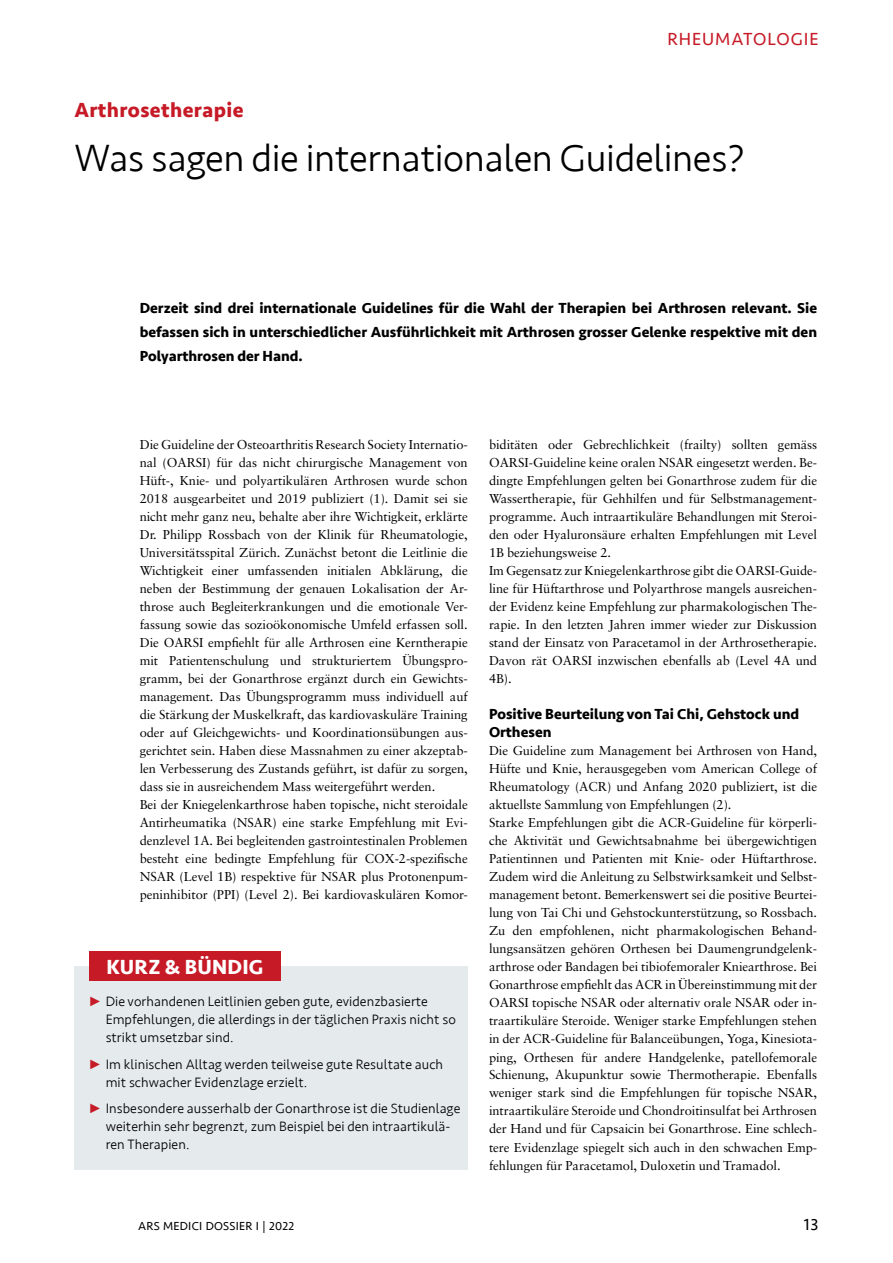
<style>
.page{position:relative;width:893px;height:1263px;background:#fff}
.page>*{position:absolute;margin:0;border:0;box-sizing:border-box;transform-origin:0 0}
.t1{font:300 39px "Seravek";letter-spacing:-.01em;color:#000}
.t2{font:700 21px "Seravek";letter-spacing:.02em;color:#c61a27}
.t3{font:700 21px "Seravek";letter-spacing:.01em;color:#fff}
.t4{font:18px "Seravek";letter-spacing:.05em;color:#c61a27}
.t5{font:16.5px "Seravek";color:#000}
.t6{font:700 15px/24px "Seravek";color:#000}
.t7{font:300 13.95px/18px "Seravek";letter-spacing:.005em;color:#000}
.t8{font:12.9px/18px "Sabon";letter-spacing:-.005em;color:#000}
.t9{font:12px "Seravek";letter-spacing:.02em;color:#000}
</style>
<div class="page">
<div style="left:74px;top:966px;width:394px;height:203px;background:#e5eaed"></div>
<div style="left:89px;top:951px;width:192px;height:30px;background:#c61a27"></div>
<h3 class="t4" style="left:667px;top:25px;width:153px">RHEUMATOLOGIE</h3>
<h2 class="t2" style="left:74px;top:93px;width:171px">Arthrosetherapie</h2>
<h1 class="t1" style="left:74px;top:135px;width:672px">Was sagen die internationalen Guidelines?</h1>
<p class="t6" style="left:140px;top:296px;width:679px;text-align:justify">Derzeit sind drei internationale Guidelines für die Wahl der Therapien bei Arthrosen relevant. Sie befassen sich in unterschiedlicher Ausführlichkeit mit Arthrosen grosser Gelenke respektive mit den Polyarthrosen der Hand.</p>
<p class="t8" style="left:140px;top:436px;width:330px">Die Guideline der Osteoarthritis Research Society Internatio&shy;nal (OARSI) für das nicht chirurgische Management von Hüft-, Knie- und polyartikulären Arthrosen wurde schon 2018 ausgearbeitet und 2019 publiziert (1). Damit sei sie nicht mehr ganz neu, behalte aber ihre Wichtigkeit, erklärte Dr. Philipp Rossbach von der Klinik für Rheumatologie, Universitätsspital Zürich. Zunächst betont die Leitlinie die Wichtigkeit einer umfassenden initialen Abklärung, die neben der Bestimmung der genauen Lokalisation der Ar&shy;throse auch Begleiterkrankungen und die emotionale Ver&shy;fassung sowie das sozioökonomische Umfeld erfassen soll.<br>Die OARSI empfiehlt für alle Arthrosen eine Kerntherapie mit Patientenschulung und strukturiertem Übungspro&shy;gramm, bei der Gonarthrose ergänzt durch ein Gewichts&shy;management. Das Übungsprogramm muss individuell auf die Stärkung der Muskelkraft, das kardiovaskuläre Training oder auf Gleichgewichts- und Koordinationsübungen aus&shy;gerichtet sein. Haben diese Massnahmen zu einer akzeptab&shy;len Verbesserung des Zustands geführt, ist dafür zu sorgen, dass sie in ausreichendem Mass weitergeführt werden.<br>Bei der Kniegelenkarthrose haben topische, nicht steroidale Antirheumatika (NSAR) eine starke Empfehlung mit Evi&shy;denzlevel 1A. Bei begleitenden gastrointestinalen Problemen besteht eine bedingte Empfehlung für COX-2-spezifische NSAR (Level 1B) respektive für NSAR plus Protonenpum&shy;peninhibitor (PPI) (Level 2). Bei kardiovaskulären Komor-</p>
<p class="t8" style="left:489px;top:436px;width:330px">biditäten oder Gebrechlichkeit (frailty) sollten gemäss OARSI-Guideline keine oralen NSAR eingesetzt werden. Be&shy;dingte Empfehlungen gelten bei Gonarthrose zudem für die Wassertherapie, für Gehhilfen und für Selbstmanagement&shy;programme. Auch intraartikuläre Behandlungen mit Steroi&shy;den oder Hyaluronsäure erhalten Empfehlungen mit Level 1B beziehungsweise 2.<br>Im Gegensatz zur Kniegelenkarthrose gibt die OARSI-Guide&shy;line für Hüftarthrose und Polyarthrose mangels ausreichen&shy;der Evidenz keine Empfehlung zur pharmakologischen The&shy;rapie. In den letzten Jahren immer wieder zur Diskussion stand der Einsatz von Paracetamol in der Arthrosetherapie.<br>Davon rät OARSI inzwischen ebenfalls ab (Level 4A und 4B).</p>
<p class="t6" style="left:489px;top:705px;width:312px;line-height:18px">Positive Beurteilung von Tai Chi, Gehstock und<br>Orthesen</p>
<p class="t8" style="left:489px;top:742px;width:330px">Die Guideline zum Management bei Arthrosen von Hand, Hüfte und Knie, herausgegeben vom American College of Rheumatology (ACR) und Anfang 2020 publiziert, ist die aktuellste Sammlung von Empfehlungen (2).<br>Starke Empfehlungen gibt die ACR-Guideline für körperli&shy;che Aktivität und Gewichtsabnahme bei übergewichtigen Patientinnen und Patienten mit Knie- oder Hüftarthrose.<br>Zudem wird die Anleitung zu Selbstwirksamkeit und Selbst&shy;management betont. Bemerkenswert sei die positive Beurtei&shy;lung von Tai Chi und Gehstockunterstützung, so Rossbach.<br>Zu den empfohlenen, nicht pharmakologischen Behand&shy;lungsansätzen gehören Orthesen bei Daumengrundgelenk&shy;arthrose oder Bandagen bei tibiofemoraler Kniearthrose. Bei Gonarthrose empfiehlt das ACR in Übereinstimmung mit der OARSI topische NSAR oder alternativ orale NSAR oder in&shy;traartikuläre Steroide. Weniger starke Empfehlungen stehen in der ACR-Guideline für Balanceübungen, Yoga, Kinesiota&shy;ping, Orthesen für andere Handgelenke, patellofemorale Schienung, Akupunktur sowie Thermotherapie. Ebenfalls weniger stark sind die Empfehlungen für topische NSAR, intraartikuläre Steroide und Chondroitinsulfat bei Arthrosen der Hand und für Capsaicin bei Gonarthrose. Eine schlech&shy;tere Evidenzlage spiegelt sich auch in den schwachen Emp&shy;fehlungen für Paracetamol, Duloxetin und Tramadol.</p>
<h2 class="t3" style="left:106px;top:950px;width:159px">KURZ &amp; BÜNDIG</h2>
<p class="t7" style="left:106px;top:993px;width:352px">Die vorhandenen Leitlinien geben gute, evidenzbasierte<br>Empfehlungen, die allerdings in der täglichen Praxis nicht so strikt umsetzbar sind.</p>
<p class="t7" style="left:106px;top:1055px;width:339px">Im klinischen Alltag werden teilweise gute Resultate auch mit schwacher Evidenzlage erzielt.</p>
<p class="t7" style="left:106px;top:1100px;width:356px">Insbesondere ausserhalb der Gonarthrose ist die Studienlage weiterhin sehr begrenzt, zum Beispiel bei den intraartikulä&shy;ren Therapien.</p>
<p class="t9" style="left:138px;top:1217px;width:157px">ARS MEDICI DOSSIER I | 2022</p>
<p class="t5" style="left:804px;top:1212px;width:16px">13</p>
</div>
